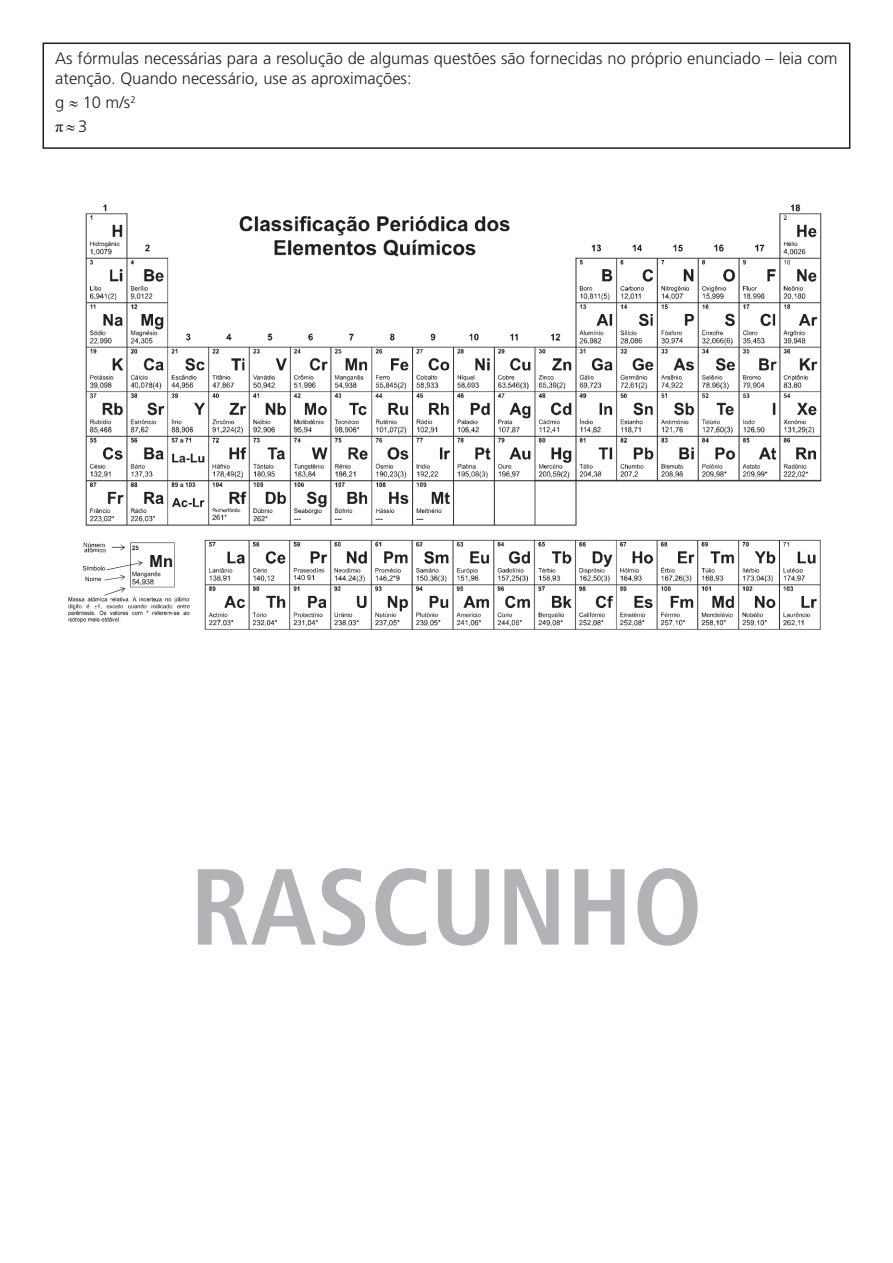
<style>
.page{position:relative;width:893px;height:1263px;background:#fff}
.page>*{position:absolute;margin:0;border:0;box-sizing:border-box;transform-origin:0 0}
.t1{font:700 condensed 108px "Frutiger";color:#b2b3b7}
.t2{font:300 16.5px/19.8px "Frutiger";color:#231f20}
.t3{font:16.5px "Times New Roman";color:#231f20}
.s1{font-family:"Frutiger";font-weight:300}
</style>
<div class="page">
<div style="left:43px;top:43px;width:807px;height:106px;border:2px solid #231f20"></div>
<img style="left:68px;top:204px;width:754px;height:426px">
<p class="t2" style="left:55px;top:49px;width:784px">As fórmulas necessárias para a resolução de algumas questões são fornecidas no próprio enunciado – leia com atenção. Quando necessário, use as aproximações:</p>
<p class="t2" style="left:55px;top:93px;width:82px">g ≈ 10 m/s<sup>2</sup></p>
<p class="t3" style="left:55px;top:115px;width:33px">π≈<span class="s1">3</span></p>
<p class="t1" style="left:190px;top:843px;width:514px">RASCUNHO</p>
</div>
